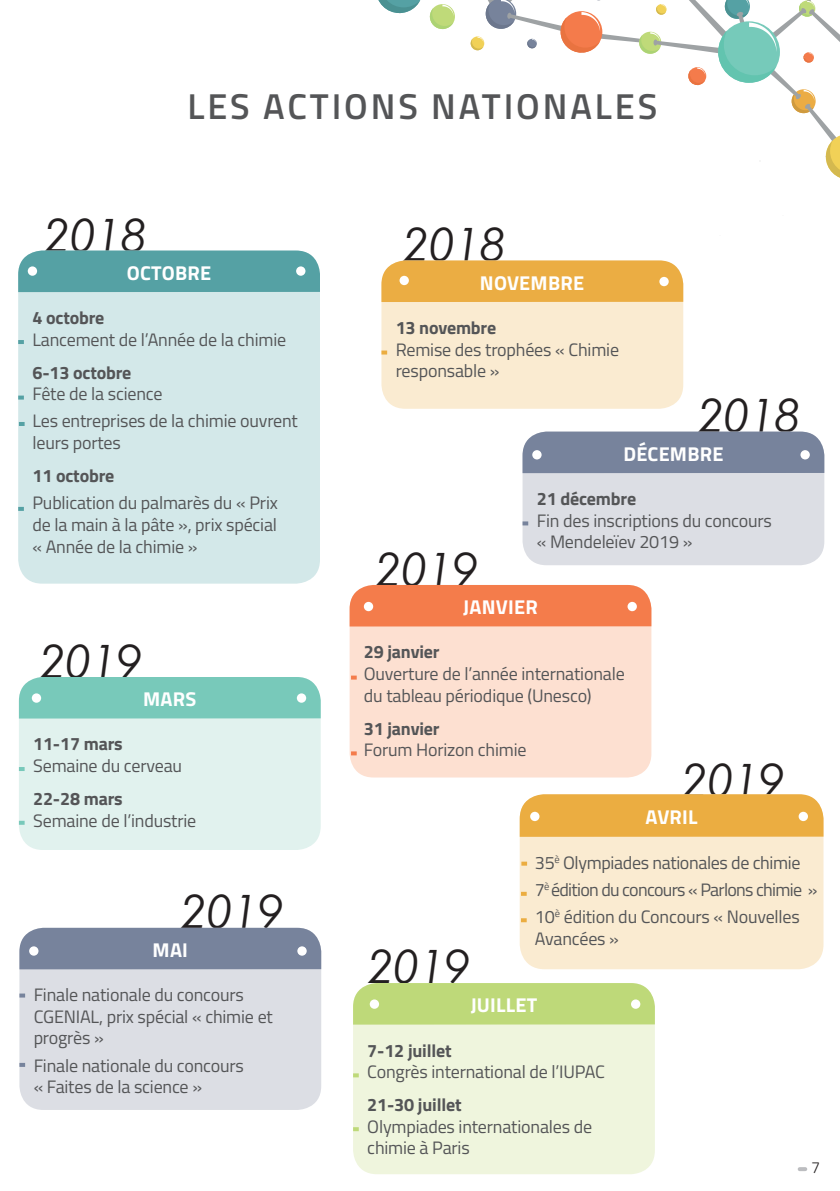
<style>
.page{position:relative;width:840px;height:1191px;background:#fff}
.page>*{position:absolute;margin:0;border:0;box-sizing:border-box;transform-origin:0 0}
.t1{font:italic 46px "Century Gothic";color:#231f20}
.t2{font:600 36px "Titillium Web";letter-spacing:.08em;color:#545557}
.t3{font:700 20px "Titillium Web";letter-spacing:.01em;color:#fff}
.t4{font:18px/21.6px "Titillium Web";letter-spacing:-.01em;color:#545557}
.t5{font:700 18px "Titillium Web";letter-spacing:-.01em;color:#545557}
.t6{font:300 16px "Titillium Web";color:#231f20}
</style>
<div class="page">
<svg style="left:799px;top:1167px;width:5px;height:4px"></svg>
<div style="left:381px;top:260px;width:302px;height:149px;background:#faebd1;border-radius:24px"></div>
<div style="left:381px;top:260px;width:302px;height:42px;background:#ebad43"></div>
<div style="left:399px;top:276px;width:9px;height:9px;background:#fff;border-radius:50%"></div>
<div style="left:659px;top:277px;width:9px;height:9px;background:#fff;border-radius:50%"></div>
<svg style="left:381px;top:350px;width:6px;height:4px"></svg>
<div style="left:349px;top:585px;width:302px;height:192px;background:#fde0d1;border-radius:24px"></div>
<div style="left:349px;top:585px;width:302px;height:41px;background:#f47c4b"></div>
<div style="left:627px;top:602px;width:9px;height:9px;background:#fff;border-radius:50%"></div>
<svg style="left:351px;top:675px;width:5px;height:4px"></svg>
<svg style="left:351px;top:751px;width:5px;height:4px"></svg>
<div style="left:363px;top:602px;width:10px;height:9px;background:#fff;border-radius:50%"></div>
<div style="left:18px;top:250px;width:302px;height:333px;background:#d3e8e9;border-radius:24px"></div>
<div style="left:18px;top:250px;width:302px;height:42px;background:#55a1a4"></div>
<div style="left:296px;top:266px;width:9px;height:10px;background:#fff;border-radius:50%"></div>
<div style="left:28px;top:266px;width:9px;height:10px;background:#fff;border-radius:50%"></div>
<svg style="left:18px;top:340px;width:6px;height:4px"></svg>
<svg style="left:18px;top:395px;width:6px;height:4px"></svg>
<svg style="left:18px;top:507px;width:6px;height:4px"></svg>
<div style="left:19px;top:677px;width:301px;height:173px;background:#e1f2ee;border-radius:24px"></div>
<div style="left:19px;top:677px;width:301px;height:41px;background:#78c9ba"></div>
<div style="left:297px;top:693px;width:9px;height:9px;background:#fff;border-radius:50%"></div>
<div style="left:32px;top:693px;width:9px;height:9px;background:#fff;border-radius:50%"></div>
<svg style="left:19px;top:767px;width:6px;height:4px"></svg>
<svg style="left:19px;top:820px;width:6px;height:4px"></svg>
<div style="left:522px;top:431px;width:301px;height:134px;background:#dcdee4;border-radius:24px"></div>
<div style="left:522px;top:431px;width:301px;height:42px;background:#77839c"></div>
<div style="left:800px;top:450px;width:9px;height:9px;background:#fff;border-radius:50%"></div>
<div style="left:532px;top:450px;width:9px;height:9px;background:#fff;border-radius:50%"></div>
<svg style="left:522px;top:521px;width:6px;height:4px"></svg>
<svg style="left:378px;top:0;width:43px;height:13px"></svg>
<svg style="left:429px;top:4px;width:25px;height:25px"></svg>
<svg style="left:429px;top:5px;width:24px;height:24px"></svg>
<svg style="left:470px;top:0;width:369px;height:178px"></svg>
<svg style="left:19px;top:422px;width:6px;height:4px"></svg>
<div style="left:520px;top:795px;width:302px;height:173px;background:#faebd1;border-radius:24px"></div>
<div style="left:519px;top:794px;width:304px;height:175px;border:2px solid #faebd1;border-radius:24px"></div>
<div style="left:519px;top:794px;width:304px;height:43px;background:#ebad41"></div>
<div style="left:798px;top:811px;width:9px;height:10px;background:#fff;border-radius:50%"></div>
<svg style="left:521px;top:861px;width:6px;height:4px"></svg>
<div style="left:530px;top:811px;width:9px;height:10px;background:#fff;border-radius:50%"></div>
<svg style="left:520px;top:891px;width:6px;height:4px"></svg>
<svg style="left:520px;top:918px;width:6px;height:4px"></svg>
<div style="left:19px;top:927px;width:302px;height:183px;background:#dcdee4;border-radius:24px"></div>
<div style="left:19px;top:927px;width:302px;height:42px;background:#77839c"></div>
<div style="left:297px;top:946px;width:9px;height:9px;background:#fff;border-radius:50%"></div>
<div style="left:29px;top:946px;width:9px;height:9px;background:#fff;border-radius:50%"></div>
<svg style="left:19px;top:993px;width:6px;height:4px"></svg>
<svg style="left:19px;top:1062px;width:6px;height:4px"></svg>
<div style="left:353px;top:983px;width:301px;height:191px;background:#eff5dd;border-radius:24px"></div>
<div style="left:353px;top:983px;width:301px;height:41px;background:#bed979"></div>
<div style="left:630px;top:999px;width:10px;height:9px;background:#fff;border-radius:50%"></div>
<svg style="left:353px;top:1073px;width:5px;height:4px"></svg>
<div style="left:369px;top:999px;width:10px;height:9px;background:#fff;border-radius:50%"></div>
<svg style="left:353px;top:1127px;width:5px;height:4px"></svg>
<h2 class="t2" style="left:187px;top:79px;width:471px">LES ACTIONS NATIONALES</h2>
<h1 class="t1" style="left:45px;top:203px;width:103px">2018</h1>
<p class="t3" style="left:127px;top:257px;width:86px">OCTOBRE</p>
<p class="t5" style="left:32px;top:304px;width:73px">4 octobre</p>
<p class="t4" style="left:32px;top:328px;width:255px">Lancement de l’Année de la chimie</p>
<p class="t5" style="left:32px;top:358px;width:100px">6-13 octobre</p>
<p class="t4" style="left:32px;top:379px;width:267px;line-height:27.2px">Fête de la science<br>Les entreprises de la chimie ouvrent</p>
<p class="t4" style="left:32px;top:431px;width:90px">leurs portes</p>
<p class="t5" style="left:32px;top:462px;width:83px">11 octobre</p>
<p class="t4" style="left:32px;top:491px;width:247px;text-align:justify">Publication du palmarès du « Prix de la main à la pâte », prix spécial « Année de la chimie »</p>
<h1 class="t1" style="left:41px;top:629px;width:103px">2019</h1>
<p class="t3" style="left:143px;top:684px;width:55px">MARS</p>
<p class="t5" style="left:33px;top:730px;width:91px">11-17 mars</p>
<p class="t4" style="left:33px;top:754px;width:150px">Semaine du cerveau</p>
<p class="t5" style="left:33px;top:785px;width:91px">22-28 mars</p>
<p class="t4" style="left:33px;top:808px;width:165px">Semaine de l’industrie</p>
<h1 class="t1" style="left:182px;top:879px;width:103px">2019</h1>
<p class="t3" style="left:152px;top:934px;width:37px">MAI</p>
<p class="t4" style="left:34px;top:983px;width:240px">Finale nationale du concours<br>CGENIAL, prix spécial « chimie et progrès »</p>
<p class="t4" style="left:34px;top:1053px;width:212px">Finale nationale du concours « Faites de la science »</p>
<h1 class="t1" style="left:404px;top:212px;width:103px">2018</h1>
<p class="t3" style="left:479px;top:267px;width:106px">NOVEMBRE</p>
<p class="t5" style="left:395px;top:314px;width:102px">13 novembre</p>
<p class="t4" style="left:395px;top:337px;width:225px">Remise des trophées « Chimie responsable »</p>
<h1 class="t1" style="left:698px;top:383px;width:103px">2018</h1>
<p class="t3" style="left:623px;top:438px;width:101px">DÉCEMBRE</p>
<p class="t5" style="left:536px;top:485px;width:101px">21 décembre</p>
<p class="t4" style="left:536px;top:508px;width:236px">Fin des inscriptions du concours « Mendeleïev 2019 »</p>
<h1 class="t1" style="left:376px;top:537px;width:103px">2019</h1>
<p class="t3" style="left:463px;top:592px;width:76px">JANVIER</p>
<p class="t5" style="left:363px;top:638px;width:77px">29 janvier</p>
<p class="t4" style="left:363px;top:662px;width:262px">Ouverture de l’année internationale du tableau périodique (Unesco)</p>
<p class="t5" style="left:363px;top:714px;width:77px">31 janvier</p>
<p class="t4" style="left:363px;top:738px;width:164px">Forum Horizon chimie</p>
<h1 class="t1" style="left:368px;top:934px;width:103px">2019</h1>
<h1 class="t1" style="left:682px;top:748px;width:103px">2019</h1>
<p class="t3" style="left:645px;top:802px;width:53px">AVRIL</p>
<p class="t4" style="left:534px;top:848px;width:284px;line-height:27.2px">35<sup>è</sup> Olympiades nationales de chimie<br>7<sup>è</sup> édition du concours « Parlons chimie »<br>10<sup>è</sup> édition du Concours « Nouvelles</p>
<p class="t4" style="left:534px;top:927px;width:85px">Avancées »</p>
<p class="t3" style="left:470px;top:989px;width:68px">JUILLET</p>
<p class="t5" style="left:367px;top:1036px;width:86px">7-12 juillet</p>
<p class="t4" style="left:367px;top:1060px;width:239px">Congrès international de l’IUPAC</p>
<p class="t5" style="left:367px;top:1091px;width:96px">21-30 juillet</p>
<p class="t4" style="left:367px;top:1114px;width:226px">Olympiades internationales de chimie à Paris</p>
<p class="t6" style="left:810px;top:1156px;width:10px">7</p>
</div>
